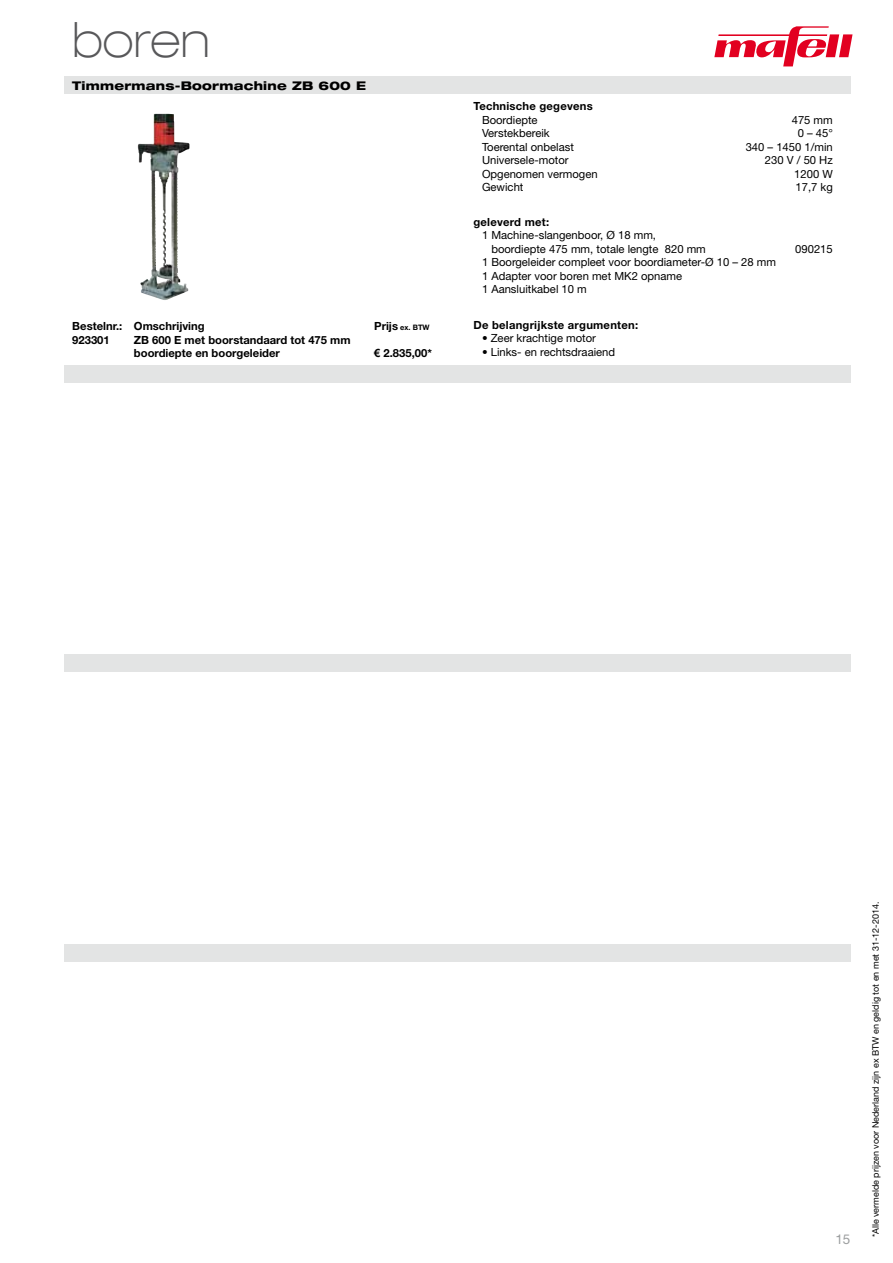
<style>
.page{position:relative;width:893px;height:1263px;background:#fff}
.page>*{position:absolute;margin:0;border:0;box-sizing:border-box;transform-origin:0 0}
.t1{font:100 expanded 48.6px "Helvetica Neue LT Com";color:#58585a}
.t2{font:13.5px "Helvetica Neue";color:#9c9e9f}
.t3{font:800 expanded 12px "Helvetica Neue";letter-spacing:.02em;color:#000}
.t4{font:11.25px/13.5px "Helvetica Neue";color:#000}
.t5{font:700 11.25px/13.5px "Helvetica Neue";color:#000}
.t6{font:700 11.25px "Helvetica Neue";letter-spacing:.02em;color:#000}
.t7{font:9px "Helvetica Neue";color:#000}
.t8{font:700 7.5px "Helvetica Neue";color:#000}
.s1{font-size:11.25px}
.s2{font-family:"Arial"}
</style>
<div class="page">
<svg style="left:714px;top:26px;width:138px;height:40px"></svg>
<div style="left:64px;top:366px;width:786px;height:17px;background:#e3e4e4"></div>
<div style="left:64px;top:655px;width:786px;height:17px;background:#e3e4e4"></div>
<div style="left:64px;top:77px;width:786px;height:17px;background:#e3e4e4"></div>
<div style="left:64px;top:944px;width:786px;height:17px;background:#e3e4e4"></div>
<img style="left:138px;top:114px;width:16px;height:71px">
<h1 class="t1" style="left:72px;top:10px;width:139px">boren</h1>
<p class="t3" style="left:72px;top:78px;width:295px">Timmermans-Boormachine ZB 600 E</p>
<p class="t5" style="left:72px;top:319px;width:134px">Bestelnr.: Omschrijving</p>
<p class="t8" style="left:374px;top:323px;width:57px"><span class="s1">Prijs</span> ex. BTW</p>
<p class="t5" style="left:72px;top:333px;width:39px">923301</p>
<p class="t5" style="left:134px;top:333px;width:218px">ZB 600 E met boorstandaard tot 475 mm boordiepte en boorgeleider</p>
<p class="t5" style="left:374px;top:346px;width:59px"><span class="s2">€</span> 2.835,00*</p>
<p class="t6" style="left:473px;top:99px;width:121px">Technische gegevens</p>
<p class="t4" style="left:482px;top:113px;width:57px">Boordiepte</p>
<p class="t4" style="left:792px;top:113px;width:43px">475 mm</p>
<p class="t4" style="left:482px;top:126px;width:69px">Verstekbereik</p>
<p class="t4" style="left:798px;top:126px;width:37px">0 – 45°</p>
<p class="t4" style="left:482px;top:140px;width:93px">Toerental onbelast</p>
<p class="t4" style="left:746px;top:140px;width:89px">340 – 1450 1/min</p>
<p class="t4" style="left:482px;top:153px;width:88px">Universele-motor</p>
<p class="t4" style="left:765px;top:153px;width:69px">230 V / 50 Hz</p>
<p class="t4" style="left:482px;top:167px;width:117px">Opgenomen vermogen</p>
<p class="t4" style="left:794px;top:167px;width:40px">1200 W</p>
<p class="t4" style="left:482px;top:180px;width:43px">Gewicht</p>
<p class="t4" style="left:795px;top:180px;width:39px">17,7 kg</p>
<p class="t6" style="left:473px;top:215px;width:77px">geleverd met:</p>
<p class="t4" style="left:491px;top:228px;width:216px;text-indent:-9px">1 Machine-slangenboor, Ø 18 mm, boordiepte 475 mm, totale lengte 820 mm</p>
<p class="t4" style="left:795px;top:242px;width:39px">090215</p>
<p class="t4" style="left:482px;top:255px;width:295px">1 Boorgeleider compleet voor boordiameter-Ø 10 – 28 mm<br>1 Adapter voor boren met MK2 opname<br>1 Aansluitkabel 10 m</p>
<p class="t6" style="left:473px;top:318px;width:166px">De belangrijkste argumenten:</p>
<p class="t4" style="left:482px;top:331px;width:115px">• Zeer krachtige motor</p>
<p class="t4" style="left:482px;top:345px;width:135px">• Links- en rechtsdraaiend</p>
<p class="t2" style="left:835px;top:1231px;width:17px">15</p>
<p class="t7" style="left:870px;top:1237px;width:337px;rotate:-90deg">*Alle vermelde prijzen voor Nederland zijn ex BTW en geldig tot en met 31-12-2014.</p>
</div>
